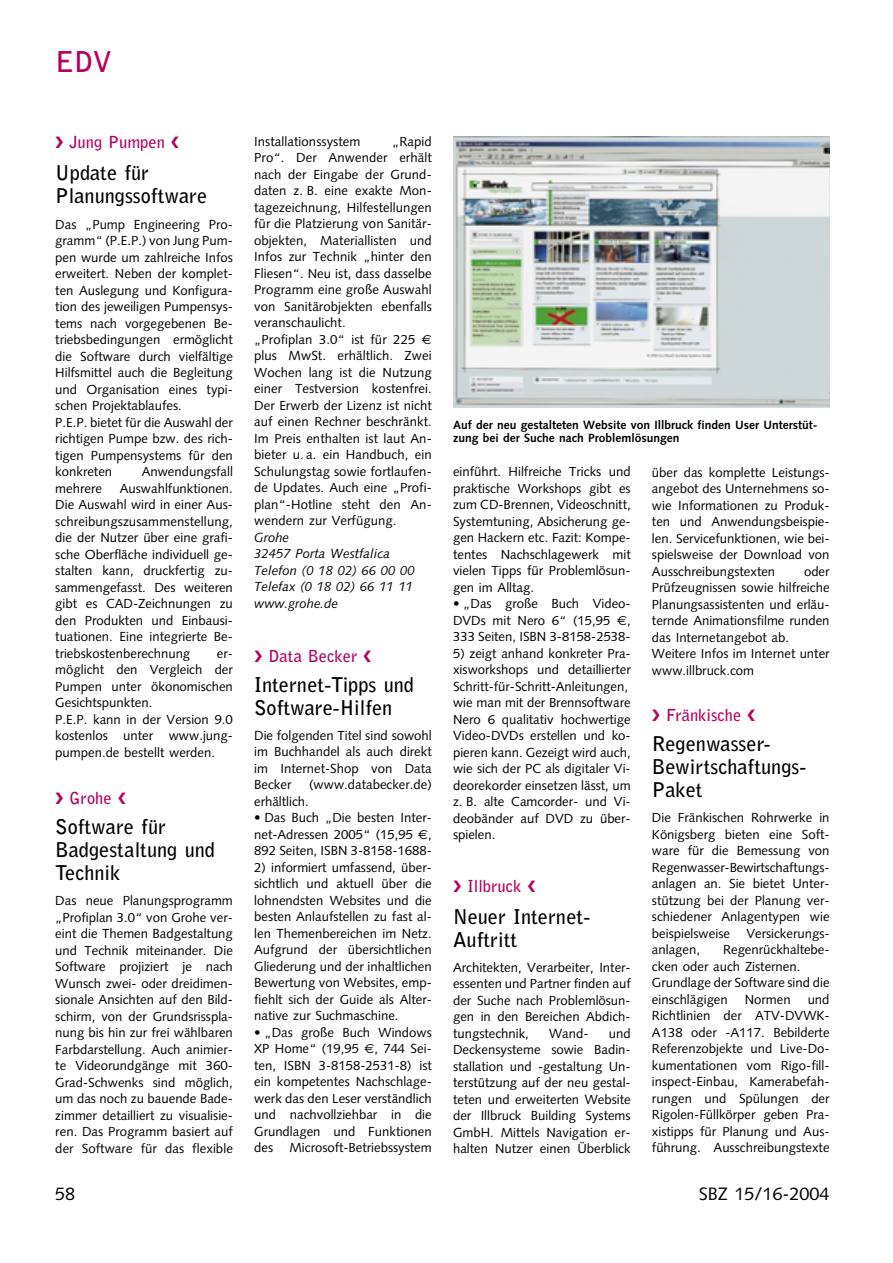
<style>
.page{position:relative;width:893px;height:1263px;background:#fff}
.page>*{position:absolute;margin:0;border:0;box-sizing:border-box;transform-origin:0 0}
.t1{font:700 28.5px "Bell Gothic";color:#b60061}
.t2{font:700 20.25px/23.2px "Bell Gothic";color:#000}
.t3{font:18px "Syntax";color:#000}
.t4{font:700 16.5px "Bell Gothic";color:#b60061}
.t5{font:13.2px/16.5px "Syntax";color:#000;text-align:justify}
.t6{font:italic 13.2px/16.5px "Syntax";color:#000}
.t7{font:700 12px/13.5px "Syntax";color:#000}
.s1{font-family:"Euro Sans"}
</style>
<div class="page">
<img style="left:453px;top:136px;width:376px;height:272px">
<h1 class="t1" style="left:55px;top:51px;width:58px">EDV</h1>
<p class="t4" style="left:70px;top:136px;width:97px">Jung Pumpen</p>
<h2 class="t2" style="left:55px;top:162px;width:153px">Update für<br>Planungssoftware</h2>
<p class="t5" style="left:55px;top:217px;width:179px;text-align:left">Das „Pump Engineering Pro&shy;gramm“ (P.E.P.) von Jung Pum&shy;pen wurde um zahlreiche Infos erweitert. Neben der komplet&shy;ten Auslegung und Konfigura&shy;tion des jeweiligen Pumpensys&shy;tems nach vorgegebenen Be&shy;triebsbedingungen ermöglicht die Software durch vielfältige<br>Hilfsmittel auch die Begleitung und Organisation eines typi&shy;schen Projektablaufes.<br>P.E.P. bietet für die Auswahl der richtigen Pumpe bzw. des rich&shy;tigen Pumpensystems für den konkreten</p>
<p class="t5" style="left:142px;top:465px;width:93px">Anwendungsfall</p>
<p class="t5" style="left:55px;top:481px;width:179px;text-indent:64px">Auswahlfunktionen.<br>Die Auswahl wird in einer Aus&shy;schreibungszusammenstellung, die der Nutzer über eine grafi&shy;sche Oberfläche individuell ge&shy;stalten kann, druckfertig zu&shy;sammengefasst. Des weiteren gibt es CAD-Zeichnungen zu den Produkten und Einbausi&shy;tuationen. Eine integrierte Be&shy;triebskostenberechnung</p>
<p class="t5" style="left:55px;top:481px;width:48px">mehrere</p>
<p class="t5" style="left:55px;top:646px;width:179px;text-align:left;text-indent:161px">er&shy;möglicht den Vergleich der<br>Pumpen unter ökonomischen<br>Gesichtspunkten.<br>P.E.P. kann in der Version 9.0 kostenlos unter www.jung&shy;pumpen.de bestellt werden.</p>
<p class="t4" style="left:70px;top:792px;width:44px">Grohe</p>
<h2 class="t2" style="left:55px;top:816px;width:161px">Software für<br>Badgestaltung und<br>Technik</h2>
<p class="t5" style="left:55px;top:894px;width:179px">Das neue Planungsprogramm „Profiplan 3.0“ von Grohe ver&shy;eint die Themen Badgestaltung und Technik miteinander. Die Software projiziert je nach Wunsch zwei- oder dreidimen&shy;sionale Ansichten auf den Bild&shy;schirm, von der Grundsrisspla&shy;nung bis hin zur frei wählbaren Farbdarstellung. Auch animier&shy;te Videorundgänge mit 360- Grad-Schwenks sind möglich, um das noch zu bauende Bade&shy;zimmer detailliert zu visualisie&shy;ren. Das Programm basiert auf der Software für das flexible</p>
<p class="t5" style="left:254px;top:134px;width:179px;text-align:left;text-indent:138px">„Rapid<br>Pro“. Der Anwender erhält nach der Eingabe der Grund&shy;daten z. B. eine exakte Mon&shy;tagezeichnung, Hilfestellungen für die Platzierung von Sanitär&shy;objekten, Materiallisten und<br>Infos zur Technik „hinter den<br>Fliesen“. Neu ist, dass dasselbe<br>Programm eine große Auswahl von Sanitärobjekten ebenfalls veranschaulicht.<br>„Profiplan 3.0“ ist für 225 <span class="s1">€ </span>plus MwSt. erhältlich. Zwei<br>Wochen lang ist die Nutzung einer Testversion kostenfrei.<br>Der Erwerb der Lizenz ist nicht auf einen Rechner beschränkt.<br>Im Preis enthalten ist laut An&shy;bieter u. a. ein Handbuch, ein<br>Schulungstag sowie fortlaufen&shy;de Updates. Auch eine „Profi&shy;plan“-Hotline steht den An&shy;wendern zur Verfügung.</p>
<p class="t6" style="left:254px;top:530px;width:162px">Grohe<br>32457 Porta Westfalica<br>Telefon (0 18 02) 66 00 00<br>Telefax (0 18 02) 66 11 11 www.grohe.de</p>
<p class="t4" style="left:268px;top:650px;width:90px">Data Becker</p>
<h2 class="t2" style="left:254px;top:674px;width:161px">Internet-Tipps und<br>Software-Hilfen</h2>
<p class="t5" style="left:254px;top:728px;width:179px">Die folgenden Titel sind sowohl im Buchhandel als auch direkt im Internet-Shop von Data Becker</p>
<p class="t5" style="left:254px;top:134px;width:108px">Installationssystem</p>
<p class="t5" style="left:309px;top:778px;width:124px">(www.databecker.de)</p>
<p class="t5" style="left:254px;top:794px;width:56px">erhältlich.</p>
<p class="t5" style="left:254px;top:811px;width:179px">• Das Buch „Die besten Inter&shy;net-Adressen 2005“ (15,95 <span class="s1">€</span>, 892 Seiten, ISBN 3-8158-1688-</p>
<p class="t5" style="left:254px;top:860px;width:179px">2) informiert umfassend, über&shy;sichtlich und aktuell über die lohnendsten Websites und die besten Anlaufstellen zu fast al&shy;len Themenbereichen im Netz.<br>Aufgrund der übersichtlichen Gliederung und der inhaltlichen Bewertung von Websites, emp&shy;fiehlt sich der Guide als Alter&shy;native zur Suchmaschine.</p>
<p class="t5" style="left:254px;top:1025px;width:179px">• „Das große Buch Windows XP Home“ (19,95 <span class="s1">€</span>, 744 Sei&shy;ten, ISBN 3-8158-2531-8) ist ein kompetentes Nachschlage&shy;werk das den Leser verständlich und nachvollziehbar in die Grundlagen und Funktionen des</p>
<p class="t5" style="left:289px;top:1141px;width:144px">Microsoft-Betriebssystem</p>
<p class="t7" style="left:453px;top:419px;width:366px">Auf der neu gestalteten Website von Illbruck finden User Unterstüt&shy;zung bei der Suche nach Problemlösungen</p>
<p class="t5" style="left:453px;top:465px;width:179px">einführt. Hilfreiche Tricks und praktische Workshops gibt es zum CD-Brennen, Videoschnitt, Systemtuning, Absicherung ge&shy;gen Hackern etc. Fazit: Kompe&shy;tentes Nachschlagewerk mit vielen Tipps für Problemlösun&shy;gen im Alltag.</p>
<p class="t5" style="left:453px;top:597px;width:179px">• „Das große Buch Video-DVDs mit Nero 6“ (15,95 <span class="s1">€</span>, 333 Seiten, ISBN 3-8158-2538-</p>
<p class="t5" style="left:453px;top:646px;width:179px;text-align:left">5) zeigt anhand konkreter Pra&shy;xisworkshops und detaillierter<br>Schritt-für-Schritt-Anleitungen, wie man mit der Brennsoftware<br>Nero 6 qualitativ hochwertige<br>Video-DVDs erstellen und ko&shy;pieren kann. Gezeigt wird auch, wie sich der PC als digitaler Vi&shy;deorekorder einsetzen lässt, um z. B. alte Camcorder- und Vi&shy;deobänder auf DVD zu über&shy;spielen.</p>
<p class="t4" style="left:467px;top:879px;width:56px">Illbruck</p>
<h2 class="t2" style="left:453px;top:906px;width:138px">Neuer Internet-<br>Auftritt</h2>
<p class="t5" style="left:453px;top:960px;width:179px">Architekten, Verarbeiter, Inter&shy;essenten und Partner finden auf der Suche nach Problemlösun&shy;gen in den Bereichen Abdich&shy;tungstechnik,</p>
<p class="t5" style="left:453px;top:1026px;width:179px;text-indent:156px">und Deckensysteme sowie Badin&shy;stallation und -gestaltung Un&shy;terstützung auf der neu gestal&shy;teten und erweiterten Website der Illbruck Building Systems GmbH. Mittels Navigation er&shy;halten Nutzer einen Überblick</p>
<p class="t5" style="left:549px;top:1026px;width:41px">Wand-</p>
<p class="t5" style="left:652px;top:465px;width:179px">über das komplette Leistungs&shy;angebot des Unternehmens so&shy;wie Informationen zu Produk&shy;ten und Anwendungsbeispie&shy;len. Servicefunktionen, wie bei&shy;spielsweise der Download von Ausschreibungstexten</p>
<p class="t5" style="left:652px;top:564px;width:179px;text-align:left;text-indent:152px">oder<br>Prüfzeugnissen sowie hilfreiche<br>Planungsassistenten und erläu&shy;ternde Animationsfilme runden das Internetangebot ab.<br>Weitere Infos im Internet unter www.illbruck.com</p>
<p class="t4" style="left:666px;top:709px;width:77px">Fränkische</p>
<h2 class="t2" style="left:652px;top:733px;width:156px">Regenwasser-<br>Bewirtschaftungs-<br>Paket</h2>
<p class="t5" style="left:652px;top:811px;width:179px">Die Fränkischen Rohrwerke in Königsberg bieten eine Soft&shy;ware für die Bemessung von Regenwasser-Bewirtschaftungs&shy;anlagen an. Sie bietet Unter&shy;stützung bei der Planung ver&shy;schiedener Anlagentypen wie beispielsweise Versickerungs&shy;anlagen,</p>
<p class="t5" style="left:652px;top:943px;width:179px;text-align:left;text-indent:71px">Regenrückhaltebe&shy;cken oder auch Zisternen.<br>Grundlage der Software sind die einschlägigen</p>
<p class="t5" style="left:652px;top:992px;width:179px;text-indent:156px">und Richtlinien der ATV-DVWK-A138 oder -A117. Bebilderte Referenzobjekte und Live-Do&shy;kumentationen vom Rigo-fill&shy;inspect-Einbau, Kamerabefah&shy;rungen und Spülungen der Rigolen-Füllkörper geben Pra&shy;xistipps für Planung und Aus&shy;führung. Ausschreibungstexte</p>
<p class="t5" style="left:744px;top:992px;width:47px">Normen</p>
<h3 class="t3" style="left:55px;top:1186px;width:22px">58</h3>
<h3 class="t3" style="left:699px;top:1186px;width:132px">SBZ 15/16-2004</h3>
</div>
